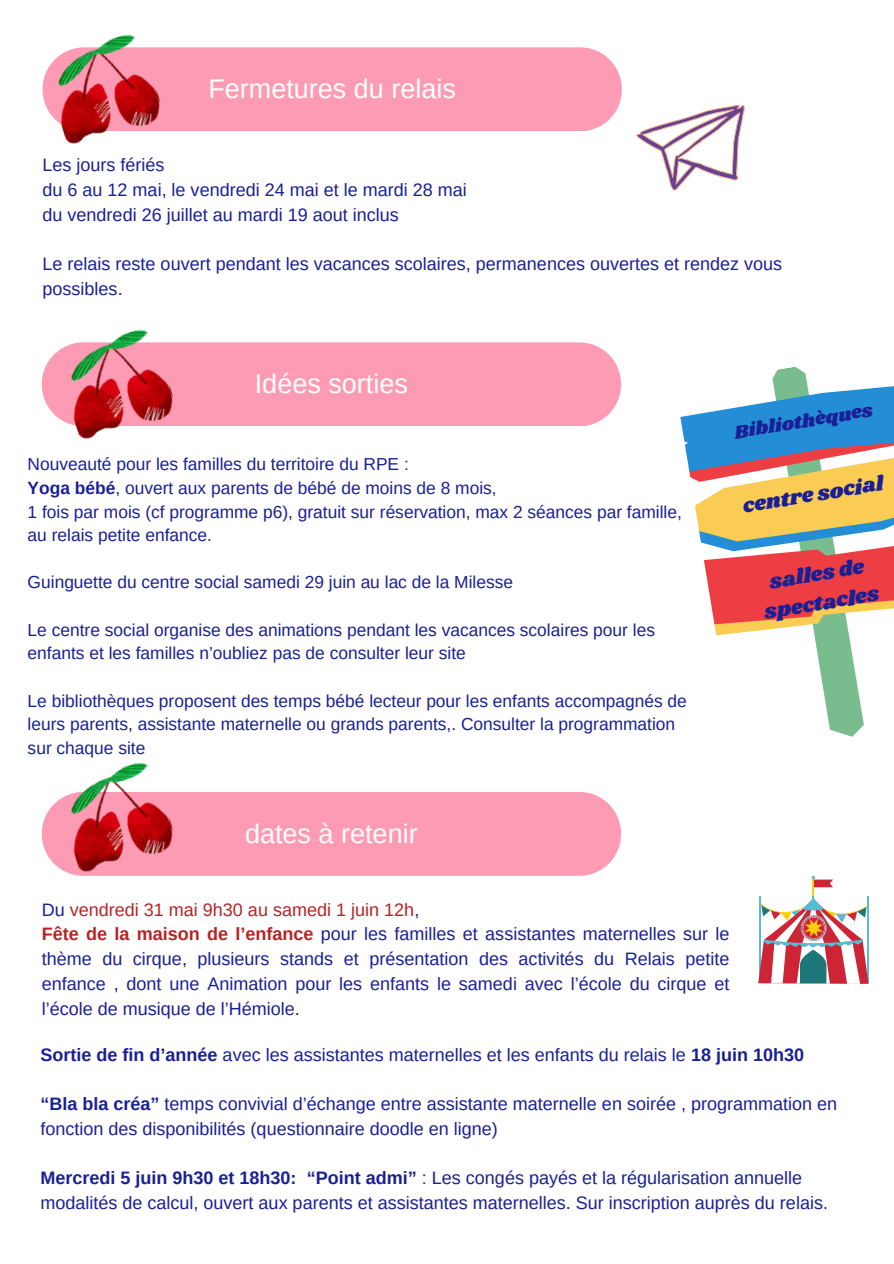
<style>
.page{position:relative;width:894px;height:1264px;background:#fff}
.page>*{position:absolute;margin:0;border:0;box-sizing:border-box;transform-origin:0 0}
.t1{font:27px "Arimo";color:#fff}
.t2{font:21px/29.2px "Shrikhand";color:#191f95;text-align:center}
.t3{font:18.9px "Shrikhand";color:#191f95}
.t4{font:18px/24.8px "Arimo";color:#191f95}
.t5{font:18px "Arimo";color:#b82224}
.t6{font:17.4px/23.7px "Arimo";color:#191f95}
.s1{font-weight:700}
.s2{color:#191f95}
.s3{font-weight:700;color:#b82224}
</style>
<div class="page">
<div style="left:165px;top:47px;width:456px;height:84px;background:#fd9bb4"></div>
<img style="left:42px;top:34px;width:123px;height:110px">
<div style="left:42px;top:342px;width:578px;height:84px;background:#fd9bb4"></div>
<img style="left:55px;top:329px;width:123px;height:110px">
<div style="left:42px;top:792px;width:578px;height:83px;background:#fd9bb4"></div>
<img style="left:55px;top:762px;width:123px;height:114px">
<svg style="left:636px;top:105px;width:108px;height:86px"></svg>
<svg style="left:680px;top:367px;width:213px;height:370px"></svg>
<svg style="left:758px;top:875px;width:110px;height:108px"></svg>
<p class="t1" style="left:208px;top:74px;width:249px">Fermetures du relais</p>
<h1 class="t4" style="left:43px;top:152px;width:123px">Les jours fériés</h1>
<p class="t4" style="left:43px;top:177px;width:425px">du 6 au 12 mai, le vendredi 24 mai et le mardi 28 mai</p>
<p class="t4" style="left:43px;top:202px;width:357px">du vendredi 26 juillet au mardi 19 aout inclus</p>
<p class="t4" style="left:43px;top:251px;width:741px">Le relais reste ouvert pendant les vacances scolaires, permanences ouvertes et rendez vous possibles.</p>
<h2 class="t1" style="left:255px;top:368px;width:154px">Idées sorties</h2>
<p class="t6" style="left:28px;top:452px;width:382px">Nouveauté pour les familles du territoire du RPE :</p>
<p class="t6" style="left:28px;top:476px;width:470px"><span class="s1">Yoga bébé</span>, ouvert aux parents de bébé de moins de 8 mois,</p>
<p class="t6" style="left:28px;top:499px;width:655px">1 fois par mois (cf programme p6), gratuit sur réservation, max 2 séances par famille, au relais petite enfance.</p>
<h1 class="t6" style="left:28px;top:570px;width:487px">Guinguette du centre social samedi 29 juin au lac de la Milesse</h1>
<p class="t6" style="left:28px;top:618px;width:628px">Le centre social organise des animations pendant les vacances scolaires pour les enfants et les familles n’oubliez pas de consulter leur site</p>
<p class="t6" style="left:28px;top:688px;width:660px">Le bibliothèques proposent des temps bébé lecteur pour les enfants accompagnés de leurs parents, assistante maternelle ou grands parents,. Consulter la programmation sur chaque site</p>
<p class="t1" style="left:245px;top:818px;width:174px">dates à retenir</p>
<p class="t3" style="left:732px;top:419px;width:141px;rotate:-9deg">Bibliothèques</p>
<h1 class="t2" style="left:740px;top:492px;width:143px;rotate:-9deg">centre social</h1>
<p class="t2" style="left:757px;top:569px;width:118px;rotate:-9deg">salles de spectacles</p>
<p class="t5" style="left:42px;top:899px;width:379px"><span class="s2">Du</span> vendredi 31 mai 9h30 au samedi 1 juin 12h<span class="s2">,</span></p>
<p class="t4" style="left:42px;top:921px;width:689px;text-align:justify"><span class="s3">Fête de la maison de l’enfance</span> pour les familles et assistantes maternelles sur le thème du cirque, plusieurs stands et présentation des activités du Relais petite enfance , dont une Animation pour les enfants le samedi avec l’école du cirque et l’école de musique de l’Hémiole.</p>
<p class="t4" style="left:40px;top:1042px;width:765px"><span class="s1">Sortie de fin d’année</span> avec les assistantes maternelles et les enfants du relais le <span class="s1">18 juin 10h30</span></p>
<p class="t4" style="left:40px;top:1091px;width:798px"><span class="s1">“Bla bla créa”</span> temps convivial d’échange entre assistante maternelle en soirée , programmation en fonction des disponibilités (questionnaire doodle en ligne)</p>
<p class="t4" style="left:40px;top:1165px;width:788px"><span class="s1">Mercredi 5 juin 9h30 et 18h30: “Point admi”</span> : Les congés payés et la régularisation annuelle modalités de calcul, ouvert aux parents et assistantes maternelles. Sur inscription auprès du relais.</p>
</div>
